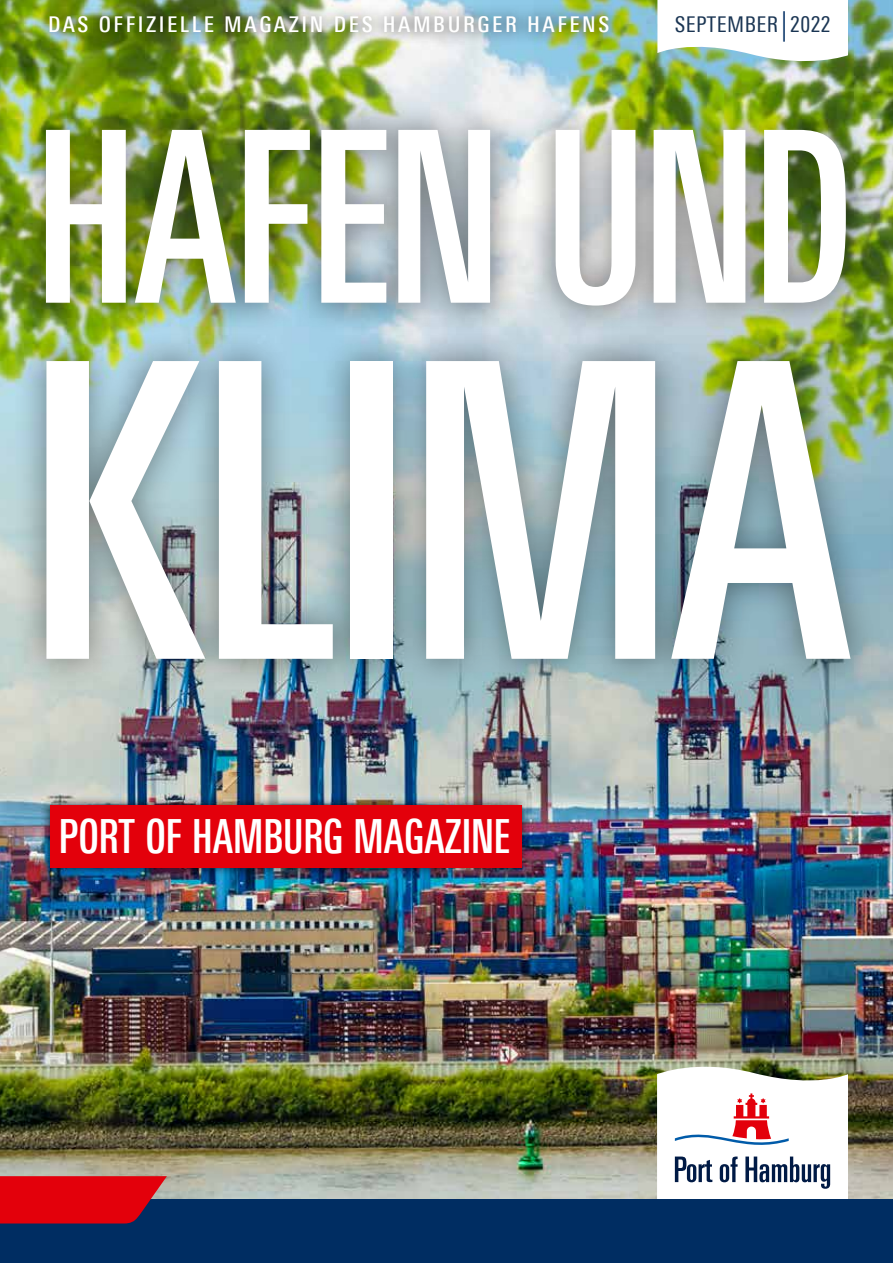
<style>
.page{position:relative;width:893px;height:1263px;background:#fff}
.page>*{position:absolute;margin:0;border:0;box-sizing:border-box;transform-origin:0 0}
.t1{font:411.9px "Univers Next W04 Medium Comp";letter-spacing:-.01em;color:#fff}
.t2{font:239.1px "Univers Next W04 Medium Comp";letter-spacing:-.01em;color:#fff}
.t3{font:47.25px "Univers Next W04 Medium Comp";letter-spacing:.01em;color:#fff}
.t4{font:500 condensed 21.75px "Univers Next Pro";letter-spacing:.12em;color:#fff}
.t5{font:condensed 21.75px "Univers Next Pro";letter-spacing:.02em;color:#1a3553}
.s1{font-size:30.45px;color:#002d62}
</style>
<div class="page">
<img style="left:0;top:0;width:893px;height:1200px">
<svg style="left:657px;top:1058px;width:191px;height:142px"></svg>
<div style="left:0;top:1200px;width:893px;height:63px;background:#002d62"></div>
<svg style="left:0;top:1176px;width:167px;height:47px;background:#d00816"></svg>
<div style="left:34px;top:2px;width:588px;height:46px;background:#000;opacity:.79"></div>
<svg style="left:657px;top:0;width:191px;height:69px"></svg>
<div style="left:40px;top:795px;width:491px;height:82px;background:#000;opacity:.75"></div>
<div style="left:50px;top:805px;width:471px;height:62px;background:#e3000b"></div>
<div style="left:14px;top:99px;width:863px;height:237px;background:#000;opacity:.4"></div>
<div style="left:15px;top:330px;width:865px;height:360px;background:#000;opacity:.43"></div>
<p class="t4" style="left:48px;top:12px;width:563px">DAS OFFIZIELLE MAGAZIN DES HAMBURGER HAFENS</p>
<p class="t5" style="left:675px;top:12px;width:158px">SEPTEMBER <span class="s1">|</span> 2022</p>
<h2 class="t2" style="left:35px;top:82px;width:819px">HAFEN UND</h2>
<h1 class="t1" style="left:28px;top:279px;width:826px">KLIMA</h1>
<h3 class="t3" style="left:59px;top:809px;width:452px">PORT OF HAMBURG MAGAZINE</h3>
</div>
